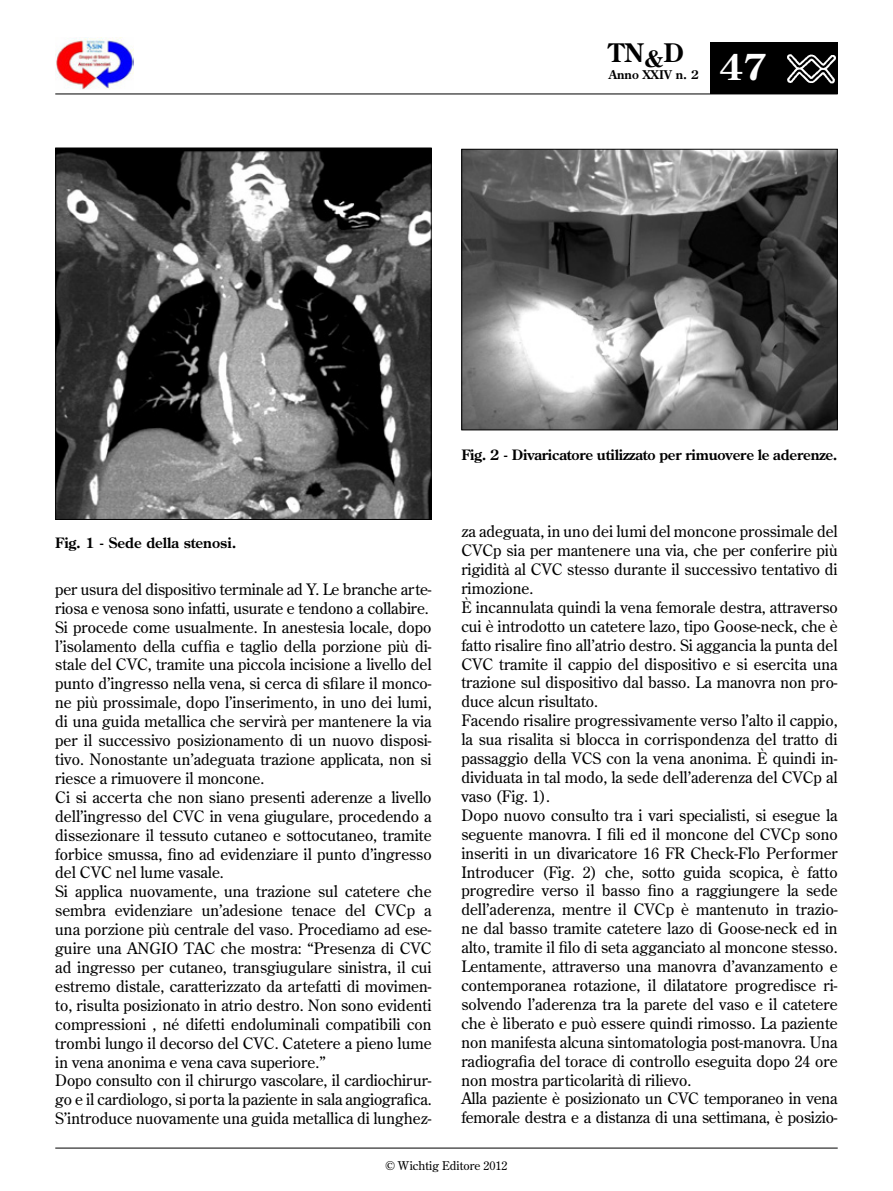
<style>
.page{position:relative;width:893px;height:1191px;background:#fff}
.page>*{position:absolute;margin:0;border:0;box-sizing:border-box;transform-origin:0 0}
.t1{font:700 36px "Century Old Style Std";color:#fff}
.t2{font:700 25.5px "Century Old Style Std";color:#000}
.t3{font:15.75px/18.9px "Century Old Style Std";color:#000}
.t4{font:700 14.25px "Century Old Style Std";letter-spacing:-.01em;color:#000}
.t5{font:12px "Century Old Style Std";color:#000}
.t6{font:700 12px "Century Old Style Std";color:#000}
</style>
<div class="page">
<img style="left:55px;top:37px;width:78px;height:53px">
<hr style="left:55px;top:94px;width:783px;height:1px;background:#000">
<div style="left:710px;top:43px;width:128px;height:51px;background:#000"></div>
<img style="left:787px;top:54px;width:49px;height:30px">
<hr style="left:55px;top:1147px;width:783px;height:1px;background:#000">
<img style="left:57px;top:150px;width:373px;height:368px">
<div style="left:55px;top:148px;width:377px;height:372px;border:1px solid #000"></div>
<img style="left:463px;top:151px;width:373px;height:277px">
<div style="left:461px;top:149px;width:377px;height:281px;border:1px solid #000"></div>
<h2 class="t2" style="left:609px;top:36px;width:76px">TN<sub>&amp;</sub>D</h2>
<p class="t6" style="left:609px;top:67px;width:91px">Anno XXIV n. 2</p>
<h1 class="t1" style="left:719px;top:44px;width:49px">47</h1>
<p class="t4" style="left:55px;top:533px;width:183px">Fig. 1 - Sede della stenosi.</p>
<p class="t3" style="left:55px;top:579px;width:378px">per usura del dispositivo terminale ad Y. Le branche arte&shy;riosa e venosa sono infatti, usurate e tendono a collabire.<br>Si procede come usualmente. In anestesia locale, dopo l’isolamento della cuffia e taglio della porzione più di&shy;stale del CVC, tramite una piccola incisione a livello del punto d’ingresso nella vena, si cerca di sfilare il monco&shy;ne più prossimale, dopo l’inserimento, in uno dei lumi, di una guida metallica che servirà per mantenere la via per il successivo posizionamento di un nuovo disposi&shy;tivo. Nonostante un’adeguata trazione applicata, non si riesce a rimuovere il moncone.<br>Ci si accerta che non siano presenti aderenze a livello dell’ingresso del CVC in vena giugulare, procedendo a dissezionare il tessuto cutaneo e sottocutaneo, tramite forbice smussa, fino ad evidenziare il punto d’ingresso del CVC nel lume vasale.<br>Si applica nuovamente, una trazione sul catetere che sembra evidenziare un’adesione tenace del CVCp a una porzione più centrale del vaso. Procediamo ad ese&shy;guire una ANGIO TAC che mostra: “Presenza di CVC ad ingresso per cutaneo, transgiugulare sinistra, il cui estremo distale, caratterizzato da artefatti di movimen&shy;to, risulta posizionato in atrio destro. Non sono evidenti compressioni , né difetti endoluminali compatibili con trombi lungo il decorso del CVC. Catetere a pieno lume in vena anonima e vena cava superiore.”<br>Dopo consulto con il chirurgo vascolare, il cardiochirur&shy;go e il cardiologo, si porta la paziente in sala angiografica.<br>S’introduce nuovamente una guida metallica di lunghez-</p>
<p class="t4" style="left:461px;top:445px;width:378px">Fig. 2 - Divaricatore utilizzato per rimuovere le aderenze.</p>
<p class="t3" style="left:461px;top:522px;width:378px">za adeguata, in uno dei lumi del moncone prossimale del CVCp sia per mantenere una via, che per conferire più rigidità al CVC stesso durante il successivo tentativo di rimozione.<br>È incannulata quindi la vena femorale destra, attraverso cui è introdotto un catetere lazo, tipo Goose-neck, che è fatto risalire fino all’atrio destro. Si aggancia la punta del CVC tramite il cappio del dispositivo e si esercita una trazione sul dispositivo dal basso. La manovra non pro&shy;duce alcun risultato.<br>Facendo risalire progressivamente verso l’alto il cappio, la sua risalita si blocca in corrispondenza del tratto di passaggio della VCS con la vena anonima. È quindi in&shy;dividuata in tal modo, la sede dell’aderenza del CVCp al vaso (Fig. 1).<br>Dopo nuovo consulto tra i vari specialisti, si esegue la seguente manovra. I fili ed il moncone del CVCp sono inseriti in un divaricatore 16 FR Check-Flo Performer Introducer (Fig. 2) che, sotto guida scopica, è fatto progredire verso il basso fino a raggiungere la sede dell’aderenza, mentre il CVCp è mantenuto in trazio&shy;ne dal basso tramite catetere lazo di Goose-neck ed in alto, tramite il filo di seta agganciato al moncone stesso.<br>Lentamente, attraverso una manovra d’avanzamento e contemporanea rotazione, il dilatatore progredisce ri&shy;solvendo l’aderenza tra la parete del vaso e il catetere che è liberato e può essere quindi rimosso. La paziente non manifesta alcuna sintomatologia post-manovra. Una radiografia del torace di controllo eseguita dopo 24 ore non mostra particolarità di rilievo.<br>Alla paziente è posizionato un CVC temporaneo in vena femorale destra e a distanza di una settimana, è posizio-</p>
<p class="t5" style="left:385px;top:1158px;width:124px">© Wichtig Editore 2012</p>
</div>
